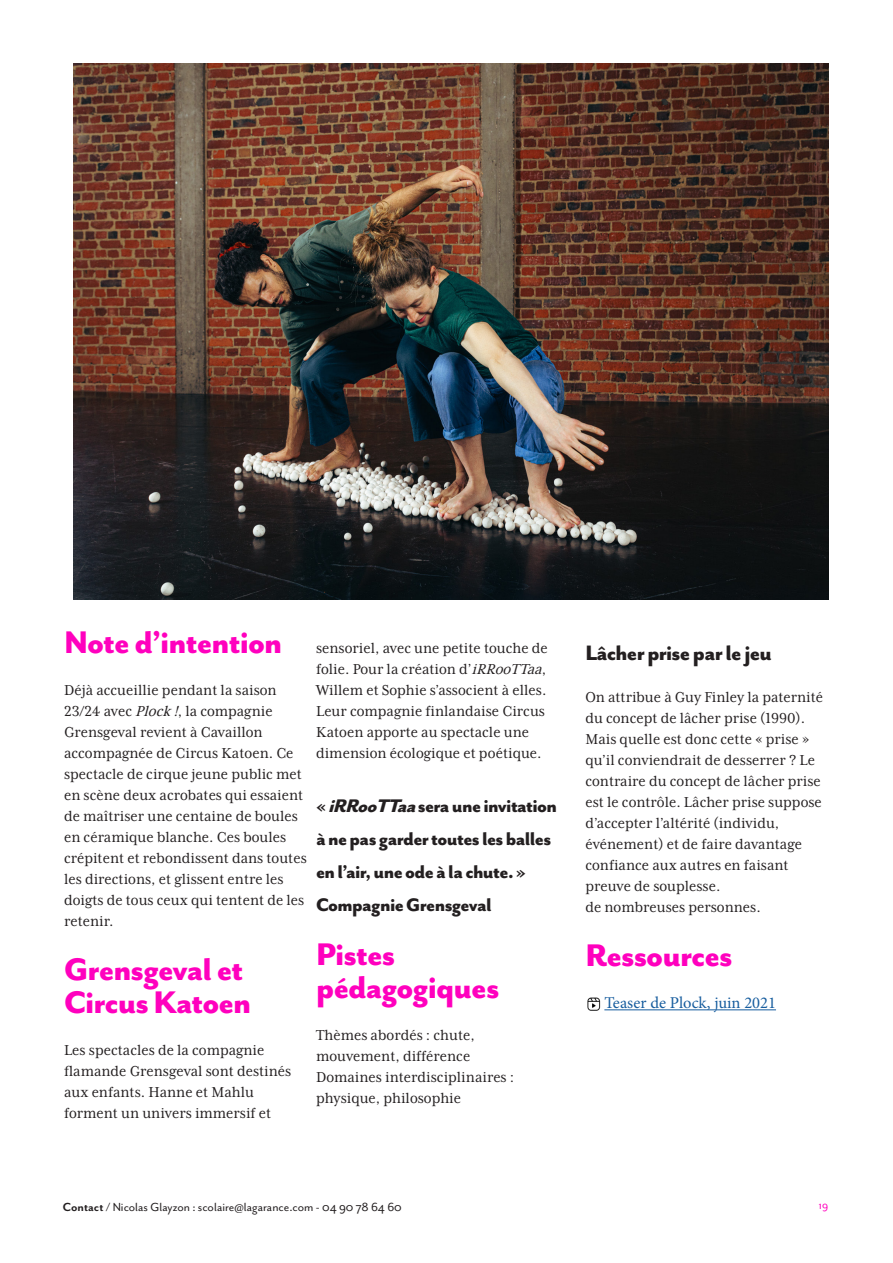
<style>
.page{position:relative;width:893px;height:1263px;background:#fff}
.page>*{position:absolute;margin:0;border:0;box-sizing:border-box;transform-origin:0 0}
.t1{font:800 36px/33px "Mr Eaves San OT";letter-spacing:-.025em;color:#ff00be}
.t2{font:800 24px "Mr Eaves San OT";letter-spacing:-.03em;color:#231f20}
.t3{font:800 21px/33px "Mr Eaves San OT";letter-spacing:-.03em;color:#231f20}
.t4{font:16.5px/21px "Mrs Eaves XL Serif Nar OT";color:#231f20}
.t5{font:16.5px "Minion Pro";color:#175d9e}
.t6{font:13.5px "Mr Eaves San OT";color:#231f20}
.t7{font:12px "Mr Eaves San OT";color:#ff00be}
.s1{font-style:italic}
.s2{font-weight:700}
</style>
<div class="page">
<hr style="left:604px;top:1009px;width:172px;height:1px;background:#175d9e">
<img style="left:587px;top:997px;width:14px;height:13px">
<img style="left:73px;top:64px;width:755px;height:536px">
<p class="t1" style="left:64px;top:626px;width:220px">Note d’intention</p>
<p class="t4" style="left:64px;top:680px;width:244px">Déjà accueillie pendant la saison<br>23/24 avec <span class="s1">Plock!</span>, la compagnie<br>Grensgeval revient à Cavaillon accompagnée de Circus Katoen. Ce spectacle de cirque jeune public met en scène deux acrobates qui essaient de maîtriser une centaine de boules en céramique blanche. Ces boules crépitent et rebondissent dans toutes les directions, et glissent entre les doigts de tous ceux qui tentent de les retenir.</p>
<p class="t1" style="left:64px;top:953px;width:189px">Grensgeval et<br>Circus Katoen</p>
<p class="t4" style="left:64px;top:1040px;width:229px">Les spectacles de la compagnie flamande Grensgeval sont destinés aux enfants. Hanne et Mahlu forment un univers immersif et</p>
<p class="t4" style="left:316px;top:638px;width:233px">sensoriel, avec une petite touche de folie. Pour la création d’<span class="s1">iRRooTTaa</span>, Willem et Sophie s’associent à elles.<br>Leur compagnie finlandaise Circus Katoen apporte au spectacle une dimension écologique et poétique.</p>
<p class="t3" style="left:316px;top:789px;width:242px">« <span class="s1">iRRooTTaa</span>sera une invitation à ne pas garder toutes les balles en l’air, une ode à la chute. »<br>Compagnie Grensgeval</p>
<p class="t1" style="left:316px;top:938px;width:185px">Pistes pédagogiques</p>
<p class="t4" style="left:316px;top:1025px;width:160px">Thèmes abordés : chute, mouvement, différence</p>
<p class="t4" style="left:316px;top:1067px;width:200px">Domaines interdisciplinaires : physique, philosophie</p>
<p class="t2" style="left:585px;top:639px;width:188px">Lâcher prise par le jeu</p>
<p class="t4" style="left:585px;top:687px;width:239px">On attribue à Guy Finley la paternité du concept de lâcher prise (1990).<br>Mais quelle est donc cette « prise » qu’il conviendrait de desserrer ? Le contraire du concept de lâcher prise est le contrôle. Lâcher prise suppose d’accepter l’altérité (individu, événement) et de faire davantage confiance aux autres en faisant preuve de souplesse.</p>
<p class="t4" style="left:585px;top:897px;width:177px">de nombreuses personnes.</p>
<p class="t1" style="left:585px;top:939px;width:149px">Ressources</p>
<p class="t5" style="left:604px;top:992px;width:173px">Teaser de Plock, juin 2021</p>
<p class="t6" style="left:63px;top:1199px;width:340px"><span class="s2">Contact /</span> Nicolas Glayzon : scolaire@lagarance.com - 04 90 78 64 60</p>
<p class="t7" style="left:819px;top:1199px;width:11px">19</p>
</div>
